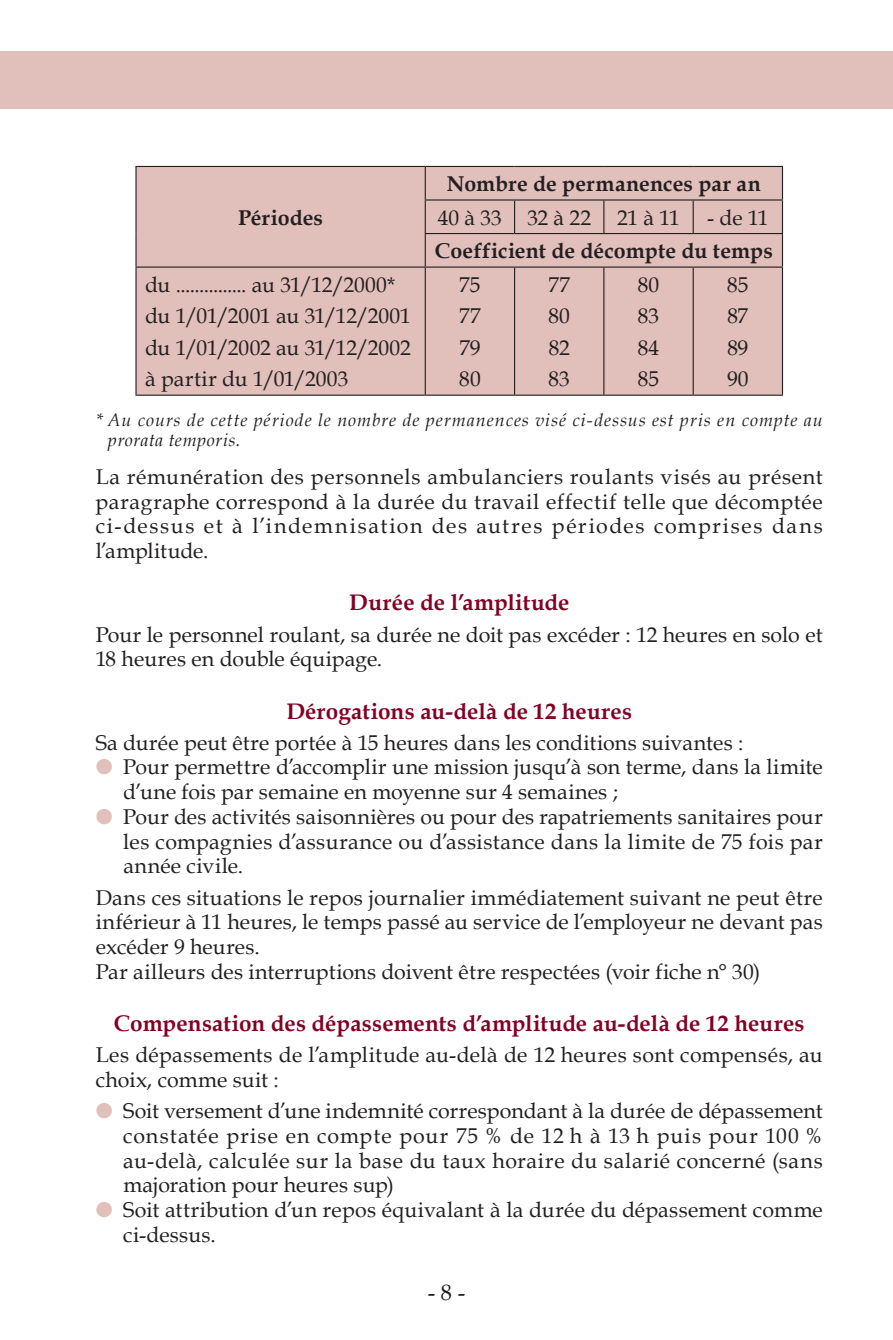
<style>
.page{position:relative;width:893px;height:1340px;background:#fff}
.page>*{position:absolute;margin:0;border:0;box-sizing:border-box;transform-origin:0 0}
.t1{font:700 22.5px "Book Antiqua";color:#820123}
.t2{font:22.5px "Book Antiqua";color:#231f20}
.t3{font:21.38px/31.5px "Book Antiqua";letter-spacing:.01em;color:#231f20;text-align:justify}
.t4{font:700 21.38px "Book Antiqua";letter-spacing:.01em;color:#231f20}
.t5{font:italic 18px/20.2px "Book Antiqua";letter-spacing:.05em;color:#231f20}
.s1{color:#e1bfba}
</style>
<div class="page">
<div style="left:0;top:51px;width:893px;height:57px;background:#e1bfba"></div>
<div style="left:137px;top:167px;width:645px;height:227px;background:#e1bfba"></div>
<hr style="left:135px;top:166px;width:290px;height:1px;background:#231f20">
<hr style="left:135px;top:167px;width:2px;height:33px;background:#231f20">
<hr style="left:135px;top:200px;width:2px;height:33px;background:#231f20">
<hr style="left:135px;top:233px;width:2px;height:33px;background:#231f20">
<hr style="left:425px;top:166px;width:90px;height:1px;background:#231f20">
<hr style="left:425px;top:167px;width:1px;height:32px;background:#231f20">
<hr style="left:515px;top:166px;width:89px;height:1px;background:#231f20">
<hr style="left:604px;top:166px;width:89px;height:1px;background:#231f20">
<hr style="left:693px;top:166px;width:90px;height:1px;background:#231f20">
<hr style="left:782px;top:167px;width:1px;height:32px;background:#231f20">
<hr style="left:425px;top:199px;width:90px;height:1px;background:#231f20">
<hr style="left:425px;top:200px;width:1px;height:33px;background:#231f20">
<hr style="left:515px;top:199px;width:89px;height:1px;background:#231f20">
<hr style="left:514px;top:200px;width:1px;height:33px;background:#231f20">
<hr style="left:604px;top:199px;width:89px;height:1px;background:#231f20">
<hr style="left:603px;top:200px;width:1px;height:33px;background:#231f20">
<hr style="left:693px;top:199px;width:90px;height:1px;background:#231f20">
<hr style="left:693px;top:200px;width:1px;height:33px;background:#231f20">
<hr style="left:782px;top:200px;width:1px;height:33px;background:#231f20">
<hr style="left:425px;top:233px;width:90px;height:1px;background:#231f20">
<hr style="left:425px;top:234px;width:1px;height:32px;background:#231f20">
<hr style="left:515px;top:233px;width:89px;height:1px;background:#231f20">
<hr style="left:604px;top:233px;width:89px;height:1px;background:#231f20">
<hr style="left:693px;top:233px;width:90px;height:1px;background:#231f20">
<hr style="left:782px;top:234px;width:1px;height:32px;background:#231f20">
<hr style="left:135px;top:266px;width:290px;height:2px;background:#231f20">
<hr style="left:135px;top:268px;width:2px;height:126px;background:#231f20">
<hr style="left:425px;top:266px;width:90px;height:2px;background:#231f20">
<hr style="left:425px;top:268px;width:1px;height:126px;background:#231f20">
<hr style="left:515px;top:266px;width:89px;height:2px;background:#231f20">
<hr style="left:514px;top:268px;width:1px;height:126px;background:#231f20">
<hr style="left:604px;top:266px;width:89px;height:2px;background:#231f20">
<hr style="left:603px;top:268px;width:1px;height:126px;background:#231f20">
<hr style="left:693px;top:266px;width:90px;height:2px;background:#231f20">
<hr style="left:693px;top:268px;width:1px;height:126px;background:#231f20">
<hr style="left:782px;top:268px;width:1px;height:126px;background:#231f20">
<hr style="left:135px;top:394px;width:290px;height:2px;background:#231f20">
<hr style="left:425px;top:394px;width:90px;height:2px;background:#231f20">
<hr style="left:515px;top:394px;width:89px;height:2px;background:#231f20">
<hr style="left:604px;top:394px;width:89px;height:2px;background:#231f20">
<hr style="left:693px;top:394px;width:90px;height:2px;background:#231f20">
<p class="t4" style="left:238px;top:203px;width:86px">Périodes</p>
<p class="t4" style="left:447px;top:169px;width:315px">Nombre de permanences par an</p>
<p class="t3" style="left:438px;top:201px;width:48px">40 à 33</p>
<p class="t3" style="left:527px;top:201px;width:47px">32 à 22</p>
<p class="t3" style="left:617px;top:201px;width:64px">21 à 11</p>
<p class="t3" style="left:707px;top:201px;width:63px">- de 11</p>
<p class="t4" style="left:435px;top:236px;width:339px">Coefficient de décompte du temps</p>
<p class="t3" style="left:145px;top:268px;width:267px;text-align:left">du ............... au 31/12/2000* du 1/01/2001 au 31/12/2001 du 1/01/2002 au 31/12/2002 à partir du 1/01/2003</p>
<p class="t3" style="left:459px;top:268px;width:23px">75<br>77<br>79<br>80</p>
<p class="t3" style="left:548px;top:268px;width:23px">77<br>80<br>82<br>83</p>
<p class="t3" style="left:638px;top:268px;width:23px">80<br>83<br>84<br>85</p>
<p class="t3" style="left:727px;top:268px;width:23px">85<br>87<br>89<br>90</p>
<p class="t5" style="left:108px;top:409px;width:716px;text-indent:-12px">* Au cours de cette période le nombre de permanences visé ci-dessus est pris en compte au prorata temporis.</p>
<p class="t3" style="left:96px;top:464px;width:729px;line-height:24.8px">La rémunération des personnels ambulanciers roulants visés au présent paragraphe correspond à la durée du travail effectif telle que décomptée ci-dessus et à l’indemnisation des autres périodes comprises dans l’amplitude.</p>
<p class="t1" style="left:349px;top:587px;width:222px">Durée de l’amplitude</p>
<p class="t3" style="left:96px;top:621px;width:729px;line-height:24.8px">Pour le personnel roulant, sa durée ne doit pas excéder : 12 heures en solo et<br>18 heures en double équipage.</p>
<p class="t1" style="left:286px;top:695px;width:347px">Dérogations au-delà de 12 heures</p>
<p class="t3" style="left:96px;top:726px;width:649px">Sa durée peut être portée à 15 heures dans les conditions suivantes :</p>
<p class="t3" style="left:123px;top:754px;width:701px;line-height:24.8px;text-indent:-28px"><span class="s1">●</span> Pour permettre d’accomplir une mission jusqu’à son terme, dans la limite d’une fois par semaine en moyenne sur 4 semaines ;</p>
<p class="t3" style="left:123px;top:803px;width:701px;line-height:24.8px;text-indent:-28px"><span class="s1">●</span> Pour des activités saisonnières ou pour des rapatriements sanitaires pour les compagnies d’assurance ou d’assistance dans la limite de 75 fois par année civile.</p>
<p class="t3" style="left:96px;top:884px;width:729px;line-height:24.8px;text-align:left">Dans ces situations le repos journalier immédiatement suivant ne peut être inférieur à 11 heures, le temps passé au service de l’employeur ne devant pas excéder 9 heures.<br>Par ailleurs des interruptions doivent être respectées (voir fiche n° 30)</p>
<p class="t1" style="left:114px;top:1008px;width:692px">Compensation des dépassements d’amplitude au-delà de 12 heures</p>
<p class="t3" style="left:96px;top:1042px;width:729px;line-height:24.8px">Les dépassements de l’amplitude au-delà de 12 heures sont compensés, au choix, comme suit :</p>
<p class="t3" style="left:123px;top:1098px;width:701px;line-height:24.8px;text-indent:-27px"><span class="s1">●</span> Soit versement d’une indemnité correspondant à la durée de dépassement constatée prise en compte pour 75 % de 12 h à 13 h puis pour 100 % au-delà, calculée sur la base du taux horaire du salarié concerné (sans majoration pour heures sup)</p>
<p class="t3" style="left:123px;top:1197px;width:701px;line-height:24.8px;text-indent:-28px"><span class="s1">●</span> Soit attribution d’un repos équivalant à la durée du dépassement comme ci-dessus.</p>
<p class="t2" style="left:428px;top:1276px;width:39px">- -</p>
</div>
